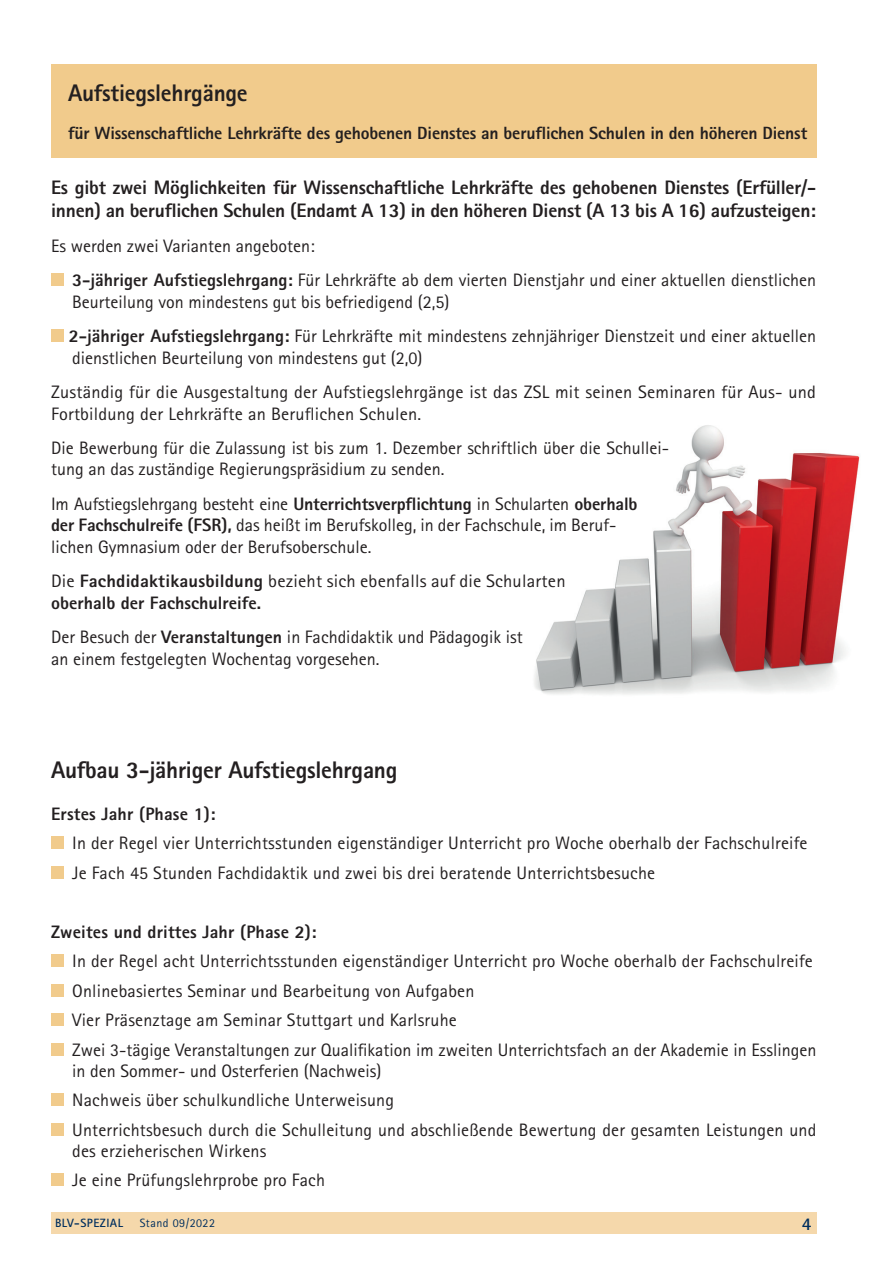
<style>
.page{position:relative;width:893px;height:1263px;background:#fff}
.page>*{position:absolute;margin:0;border:0;box-sizing:border-box;transform-origin:0 0}
.t1{font:800 24px "Rotis Sans Serif";letter-spacing:-.01em;color:#231f20}
.t2{font:800 19.5px/23.4px "Rotis Sans Serif";letter-spacing:-.01em;color:#231f20}
.t3{font:18px/29.5px "Rotis Sans Serif";color:#231f20}
.t4{font:800 18px/21.6px "Rotis Sans Serif";letter-spacing:.01em;color:#231f20}
.t5{font:700 18px "Rotis Sans Serif";color:#002e5e}
.t6{font:800 17.7px "Rotis Sans Serif";letter-spacing:-.01em;color:#231f20}
.t7{font:12px "Rotis Sans Serif";letter-spacing:.04em;color:#002e5e}
.t8{font:700 12px "Rotis Sans Serif";letter-spacing:.04em;color:#002e5e}
.s1{font-weight:800}
.s2{font-weight:400}
</style>
<div class="page">
<img style="left:534px;top:425px;width:326px;height:270px">
<div style="left:51px;top:1212px;width:765px;height:21px;background:#f5d8ab"></div>
<div style="left:51px;top:273px;width:13px;height:13px;background:#f1cb8c"></div>
<div style="left:51px;top:329px;width:13px;height:13px;background:#f1cb8c"></div>
<div style="left:51px;top:836px;width:13px;height:13px;background:#f1cb8c"></div>
<div style="left:51px;top:866px;width:13px;height:12px;background:#f1cb8c"></div>
<div style="left:51px;top:954px;width:13px;height:13px;background:#f1cb8c"></div>
<div style="left:51px;top:984px;width:13px;height:12px;background:#f1cb8c"></div>
<div style="left:51px;top:1013px;width:13px;height:13px;background:#f1cb8c"></div>
<div style="left:51px;top:1043px;width:13px;height:12px;background:#f1cb8c"></div>
<div style="left:51px;top:1093px;width:13px;height:13px;background:#f1cb8c"></div>
<div style="left:51px;top:1123px;width:13px;height:13px;background:#f1cb8c"></div>
<div style="left:51px;top:1173px;width:13px;height:13px;background:#f1cb8c"></div>
<div style="left:51px;top:64px;width:765px;height:93px;background:#f1cb8c"></div>
<h1 class="t1" style="left:68px;top:77px;width:181px">Aufstiegslehrgänge</h1>
<p class="t6" style="left:68px;top:122px;width:741px">für Wissenschaftliche Lehrkräfte des gehobenen Dienstes an beruflichen Schulen in den höheren Dienst</p>
<p class="t2" style="left:51px;top:175px;width:767px">Es gibt zwei Möglichkeiten für Wissenschaftliche Lehrkräfte des gehobenen Dienstes (Erfüller/- innen) an beruflichen Schulen (Endamt A 13) in den höheren Dienst (A 13 bis A 16) aufzusteigen:</p>
<p class="t3" style="left:72px;top:228px;width:745px;line-height:34.3px;text-indent:-21px">Es werden zwei Varianten angeboten:<br><span class="s1">3-jähriger Aufstiegslehrgang:</span> Für Lehrkräfte ab dem vierten Dienstjahr und einer aktuellen dienstlichen</p>
<p class="t3" style="left:69px;top:284px;width:749px;line-height:34.3px">Beurteilung von mindestens gut bis befriedigend (2,5)<br><span class="s1">2-jähriger Aufstiegslehrgang:</span> Für Lehrkräfte mit mindestens zehnjähriger Dienstzeit und einer aktuellen</p>
<p class="t3" style="left:51px;top:340px;width:767px;line-height:34.3px;text-indent:21px">dienstlichen Beurteilung von mindestens gut (2,0)<br>Zuständig für die Ausgestaltung der Aufstiegslehrgänge ist das ZSL mit seinen Seminaren für Aus- und</p>
<p class="t3" style="left:51px;top:396px;width:619px;line-height:34.3px">Fortbildung der Lehrkräfte an Beruflichen Schulen.<br>Die Bewerbung für die Zulassung ist bis zum 1. Dezember schriftlich über die Schullei-</p>
<p class="t3" style="left:51px;top:452px;width:588px;line-height:34.3px">tung an das zuständige Regierungspräsidium zu senden.<br>Im Aufstiegslehrgang besteht eine <span class="s1">Unterrichtsverpflichtung</span> in Schularten <span class="s1">oberhalb</span></p>
<p class="t3" style="left:51px;top:514px;width:567px;line-height:21.6px"><span class="s1">der Fachschulreife (FSR),</span> das heißt im Berufskolleg, in der Fachschule, im Beruf&shy;lichen Gymnasium oder der Berufsoberschule.</p>
<p class="t4" style="left:51px;top:570px;width:516px"><span class="s2">Die</span> Fachdidaktikausbildung <span class="s2">bezieht sich ebenfalls auf die Schularten </span>oberhalb der Fachschulreife.</p>
<p class="t3" style="left:51px;top:626px;width:473px;line-height:21.6px">Der Besuch der <span class="s1">Veranstaltungen</span> in Fachdidaktik und Pädagogik ist an einem festgelegten Wochentag vorgesehen.</p>
<h1 class="t1" style="left:51px;top:755px;width:348px">Aufbau 3-jähriger Aufstiegslehrgang</h1>
<p class="t4" style="left:51px;top:802px;width:166px">Erstes Jahr (Phase 1):</p>
<p class="t3" style="left:72px;top:828px;width:737px">In der Regel vier Unterrichtsstunden eigenständiger Unterricht pro Woche oberhalb der Fachschulreife<br>Je Fach 45 Stunden Fachdidaktik und zwei bis drei beratende Unterrichtsbesuche</p>
<p class="t4" style="left:51px;top:920px;width:267px">Zweites und drittes Jahr (Phase 2):</p>
<p class="t3" style="left:72px;top:946px;width:746px">In der Regel acht Unterrichtsstunden eigenständiger Unterricht pro Woche oberhalb der Fachschulreife Onlinebasiertes Seminar und Bearbeitung von Aufgaben<br>Vier Präsenztage am Seminar Stuttgart und Karlsruhe<br>Zwei 3-tägige Veranstaltungen zur Qualifikation im zweiten Unterrichtsfach an der Akademie in Esslingen</p>
<p class="t3" style="left:72px;top:1056px;width:746px">in den Sommer- und Osterferien (Nachweis)<br>Nachweis über schulkundliche Unterweisung<br>Unterrichtsbesuch durch die Schulleitung und abschließende Bewertung der gesamten Leistungen und</p>
<p class="t3" style="left:72px;top:1136px;width:254px">des erzieherischen Wirkens<br>Je eine Prüfungslehrprobe pro Fach</p>
<p class="t8" style="left:55px;top:1216px;width:69px">BLV-SPEZIAL</p>
<p class="t7" style="left:140px;top:1216px;width:77px">Stand 09/2022</p>
<p class="t5" style="left:802px;top:1212px;width:11px">4</p>
</div>
